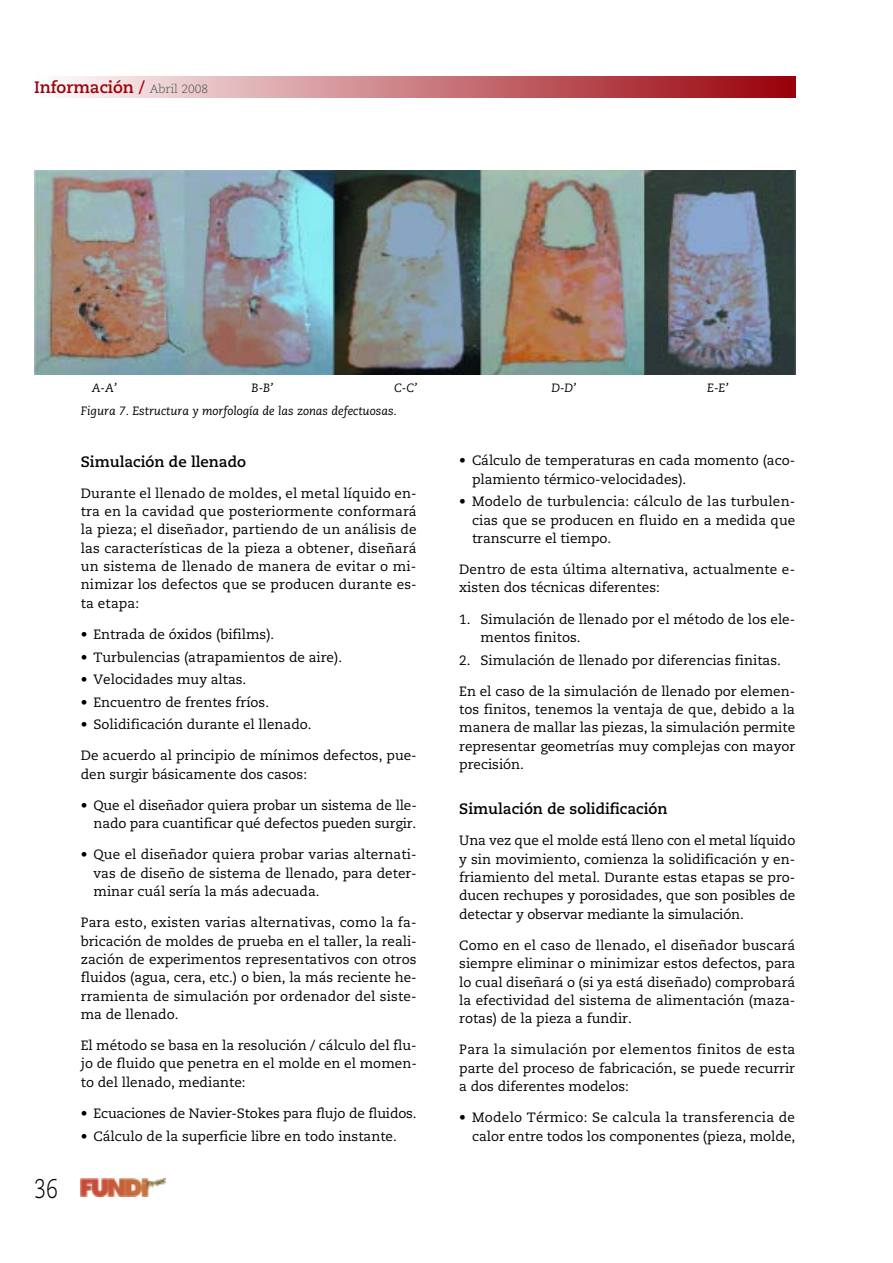
<style>
.page{position:relative;width:893px;height:1263px;background:#fff}
.page>*{position:absolute;margin:0;border:0;box-sizing:border-box;transform-origin:0 0}
.t1{font:300 27px "Caecilia";color:#000;scale:.8 1}
.t2{font:700 16.5px "Caecilia";color:#990009}
.t3{font:700 15px "Caecilia";color:#000}
.t4{font:13.5px/18.3px "Caecilia";color:#000;text-align:justify}
.t5{font:italic 12px "Caecilia";color:#000}
.s1{font-weight:300;font-size:12px;color:#4d4d4d}
</style>
<div class="page">
<svg style="left:64px;top:77px;width:732px;height:21px;background:#c97a7f"></svg>
<img style="left:81px;top:1178px;width:85px;height:18px">
<img style="left:34px;top:170px;width:761px;height:204px">
<p class="t2" style="left:34px;top:81px;width:176px">Información / <span class="s1">Abril 2008</span></p>
<p class="t5" style="left:92px;top:383px;width:27px">A-A’</p>
<p class="t5" style="left:252px;top:383px;width:24px">B-B’</p>
<p class="t5" style="left:394px;top:383px;width:25px">C-C’</p>
<p class="t5" style="left:551px;top:383px;width:27px">D-D’</p>
<p class="t5" style="left:707px;top:383px;width:23px">E-E’</p>
<p class="t1" style="left:34px;top:1177px;width:32px">36</p>
<p class="t5" style="left:81px;top:406px;width:318px">Figura 7. Estructura y morfología de las zonas defectuosas.</p>
<p class="t3" style="left:81px;top:455px;width:167px">Simulación de llenado</p>
<p class="t4" style="left:81px;top:485px;width:337px">Durante el llenado de moldes, el metal líquido en&shy;tra en la cavidad que posteriormente conformará la pieza; el diseñador, partiendo de un análisis de las características de la pieza a obtener, diseñará un sistema de llenado de manera de evitar o mi&shy;nimizar los defectos que se producen durante es&shy;ta etapa:</p>
<p class="t4" style="left:81px;top:626px;width:195px">• Entrada de óxidos (bifilms).</p>
<p class="t4" style="left:81px;top:649px;width:263px">• Turbulencias (atrapamientos de aire).</p>
<p class="t4" style="left:81px;top:671px;width:167px">• Velocidades muy altas.</p>
<p class="t4" style="left:81px;top:694px;width:190px">• Encuentro de frentes fríos.</p>
<p class="t4" style="left:81px;top:717px;width:232px">• Solidificación durante el llenado.</p>
<p class="t4" style="left:81px;top:748px;width:337px">De acuerdo al principio de mínimos defectos, pue&shy;den surgir básicamente dos casos:</p>
<p class="t4" style="left:81px;top:797px;width:338px;text-align:right">• Que el diseñador quiera probar un sistema de lle&shy;nado para cuantificar qué defectos pueden surgir.</p>
<p class="t4" style="left:94px;top:847px;width:325px;text-indent:-13px">• Que el diseñador quiera probar varias alternati&shy;vas de diseño de sistema de llenado, para deter&shy;minar cuál sería la más adecuada.</p>
<p class="t4" style="left:81px;top:914px;width:337px">Para esto, existen varias alternativas, como la fa&shy;bricación de moldes de prueba en el taller, la reali&shy;zación de experimentos representativos con otros fluidos (agua, cera, etc.) o bien, la más reciente he&shy;rramienta de simulación por ordenador del siste&shy;ma de llenado.</p>
<p class="t4" style="left:81px;top:1037px;width:338px">El método se basa en la resolución / cálculo del flu&shy;jo de fluido que penetra en el molde en el momen&shy;to del llenado, mediante:</p>
<p class="t4" style="left:81px;top:1105px;width:337px">• Ecuaciones de Navier-Stokes para flujo de fluidos.</p>
<p class="t4" style="left:81px;top:1128px;width:318px">• Cálculo de la superficie libre en todo instante.</p>
<p class="t4" style="left:472px;top:453px;width:325px;text-indent:-13px">• Cálculo de temperaturas en cada momento (aco&shy;plamiento térmico-velocidades).</p>
<p class="t4" style="left:472px;top:494px;width:325px;text-indent:-13px">• Modelo de turbulencia: cálculo de las turbulen&shy;cias que se producen en fluido en a medida que transcurre el tiempo.</p>
<p class="t4" style="left:459px;top:561px;width:337px">Dentro de esta última alternativa, actualmente e&shy;xisten dos técnicas diferentes:</p>
<p class="t4" style="left:480px;top:611px;width:316px;text-indent:-21px">1. Simulación de llenado por el método de los ele&shy;mentos finitos.</p>
<p class="t4" style="left:459px;top:652px;width:323px">2. Simulación de llenado por diferencias finitas.</p>
<p class="t4" style="left:459px;top:683px;width:337px">En el caso de la simulación de llenado por elemen&shy;tos finitos, tenemos la ventaja de que, debido a la manera de mallar las piezas, la simulación permite representar geometrías muy complejas con mayor precisión.</p>
<p class="t3" style="left:459px;top:803px;width:210px">Simulación de solidificación</p>
<p class="t4" style="left:459px;top:833px;width:338px">Una vez que el molde está lleno con el metal líquido y sin movimiento, comienza la solidificación y en&shy;friamiento del metal. Durante estas etapas se pro&shy;ducen rechupes y porosidades, que son posibles de detectar y observar mediante la simulación.</p>
<p class="t4" style="left:459px;top:937px;width:338px">Como en el caso de llenado, el diseñador buscará siempre eliminar o minimizar estos defectos, para lo cual diseñará o (si ya está diseñado) comprobará la efectividad del sistema de alimentación (maza&shy;rotas) de la pieza a fundir.</p>
<p class="t4" style="left:459px;top:1042px;width:338px">Para la simulación por elementos finitos de esta parte del proceso de fabricación, se puede recurrir a dos diferentes modelos:</p>
<p class="t4" style="left:459px;top:1109px;width:337px;text-align:right">• Modelo Térmico: Se calcula la transferencia de calor entre todos los componentes (pieza, molde,</p>
</div>
